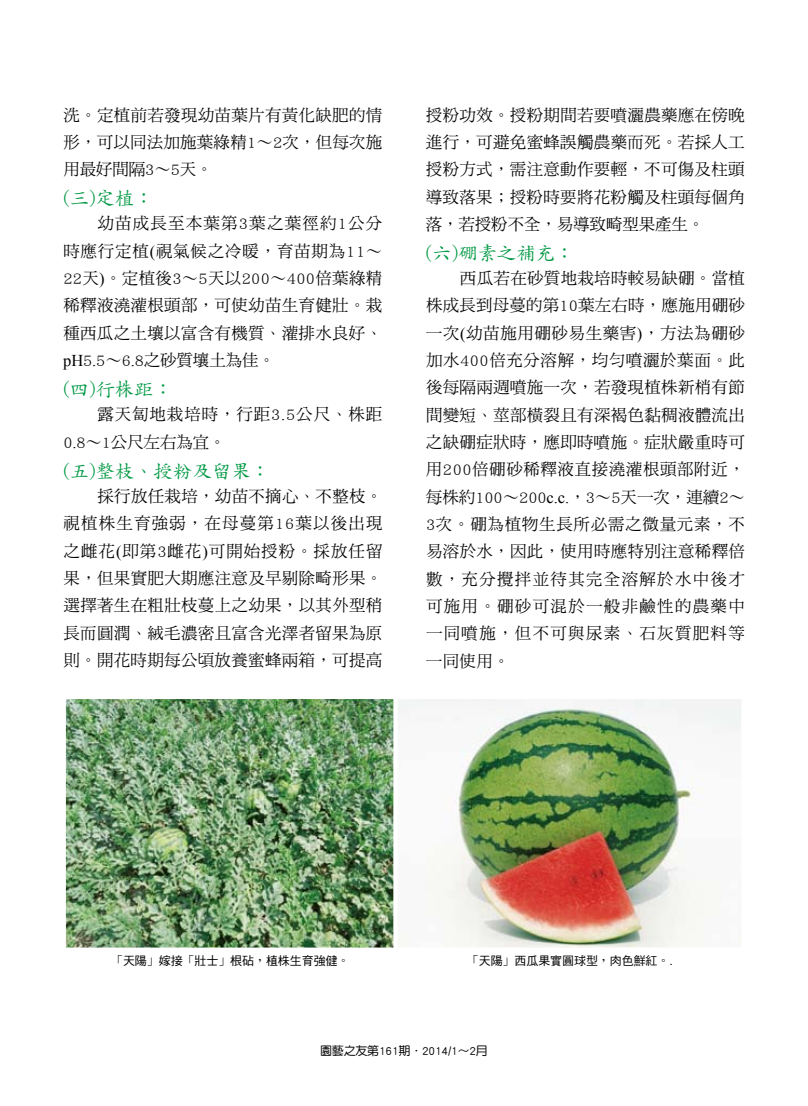
<style>
.page{position:relative;width:808px;height:1106px;background:#fff}
.page>*{position:absolute;margin:0;border:0;box-sizing:border-box;transform-origin:0 0}
.t1{font:19.5px "DF Kai Shu Std W5";letter-spacing:-.005em;color:#094}
.t2{font:16.5px/27.3px "DF Ming Std W5";letter-spacing:.02em;color:#000;text-align:justify}
.t3{font:16.5px/27.3px "DF Ming Std W5";letter-spacing:.055em;color:#000}
.t4{font:12px "DF Hei Std W5";letter-spacing:-.005em;color:#000}
.t5{font:12px "DF Yuan Std W5";letter-spacing:-.015em;color:#000}
.s1{font-family:"DF Ming Std W3"}
.s2{font-family:"Times New Roman"}
.s3{font-family:"Adobe Ming Std";font-weight:300}
.s4{font-family:"Arial"}
</style>
<div class="page">
<img style="left:67px;top:699px;width:326px;height:247px">
<div style="left:62px;top:694px;width:347px;height:257px;border:4px solid #fff"></div>
<img style="left:398px;top:699px;width:343px;height:247px">
<p class="t2" style="left:63px;top:101px;width:320px">洗<span class="s1">。</span>定植前若發現幼苗葉片有黃化缺肥的情形<span class="s1">，</span>可以同法加施葉綠精1<span class="s1">∼</span>2次<span class="s1">，</span>但每次施用最好間隔3<span class="s1">∼</span>5天<span class="s1">。</span></p>
<p class="t1" style="left:63px;top:187px;width:92px">(三)定植：</p>
<p class="t2" style="left:63px;top:210px;width:321px;text-indent:34px">幼苗成長至本葉第3葉之葉徑約1公分時應行定植<span class="s2">(</span>視氣候之冷暖<span class="s1">，</span>育苗期為11<span class="s1">∼ </span>22天<span class="s2">)</span><span class="s1">。</span>定植後3<span class="s1">∼</span>5天以200<span class="s1">∼</span>400倍葉綠精稀釋液澆灌根頭部<span class="s1">，</span>可使幼苗生育健壯<span class="s1">。</span>栽種西瓜之土壤以富含有機質<span class="s1">、</span>灌排水良好<span class="s1">、</span><span class="s2">pH</span>5<span class="s2">.</span>5<span class="s1">∼</span>6<span class="s2">.</span>8之砂質壤土為佳<span class="s1">。</span></p>
<p class="t1" style="left:63px;top:378px;width:111px">(四)行株距：</p>
<p class="t3" style="left:63px;top:400px;width:320px;text-indent:34px">露天匐地栽培時<span class="s1">，</span>行距3<span class="s2">.</span>5公尺<span class="s1">、</span>株距<br>0<span class="s2">.</span>8<span class="s1">∼</span>1公尺左右為宜<span class="s1">。</span></p>
<p class="t1" style="left:63px;top:460px;width:208px">(五)整枝、授粉及留果：</p>
<p class="t2" style="left:63px;top:482px;width:321px;text-indent:34px">採行放任栽培<span class="s1">，</span>幼苗不摘心<span class="s1">、</span>不整枝<span class="s1">。</span>視植株生育強弱<span class="s1">，</span>在母蔓第16葉以後出現之雌花<span class="s2">(</span>即第3雌花<span class="s2">)</span>可開始授粉<span class="s1">。</span>採放任留果<span class="s1">，</span>但果實肥大期應注意及早剔除畸形果<span class="s1">。</span>選擇著生在粗壯枝蔓上之幼果<span class="s1">，</span>以其外型稍長而圓潤<span class="s1">、</span>絨毛濃密且富含光澤者留果為原則<span class="s1">。</span>開花時期每公頃放養蜜蜂兩箱<span class="s1">，</span>可提高</p>
<p class="t2" style="left:426px;top:101px;width:321px">授粉功效<span class="s1">。</span>授粉期間若要噴灑農藥應在傍晚進行<span class="s1">，</span>可避免蜜蜂誤觸農藥而死<span class="s1">。</span>若採人工授粉方式<span class="s1">，</span>需注意動作要輕<span class="s1">，</span>不可傷及柱頭導致落果<span class="s1">；</span>授粉時要將花粉觸及柱頭每個角落<span class="s1">，</span>若授粉不全<span class="s1">，</span>易導致畸型果產生<span class="s1">。</span></p>
<p class="t1" style="left:426px;top:242px;width:150px">(六)硼素之補充：</p>
<p class="t2" style="left:426px;top:264px;width:321px;text-indent:34px">西瓜若在砂質地栽培時較易缺硼<span class="s1">。</span>當植株成長到母蔓的第10葉左右時<span class="s1">，</span>應施用硼砂一次<span class="s2">(</span>幼苗施用硼砂易生藥害<span class="s2">)</span><span class="s1">，</span>方法為硼砂加水400倍充分溶解<span class="s1">，</span>均勻噴灑於葉面<span class="s1">。</span>此後每隔兩週噴施一次<span class="s1">，</span>若發現植株新梢有節間變短<span class="s1">、</span>莖部橫裂且有深褐色黏稠液體流出之缺硼症狀時<span class="s1">，</span>應即時噴施<span class="s1">。</span>症狀嚴重時可用200倍硼砂稀釋液直接澆灌根頭部附近<span class="s1">，</span>每株約100<span class="s1">∼</span>200<span class="s2">c.c.</span><span class="s1">，</span>3<span class="s1">∼</span>5天一次<span class="s1">，</span>連續2<span class="s1">∼ </span>3次<span class="s1">。</span>硼為植物生長所必需之微量元素<span class="s1">，</span>不易溶於水<span class="s1">，</span>因此<span class="s1">，</span>使用時應特別注意稀釋倍數<span class="s1">，</span>充分攪拌並待其完全溶解於水中後才可施用<span class="s1">。</span>硼砂可混於一般非鹼性的農藥中一同噴施<span class="s1">，</span>但不可與尿素<span class="s1">、</span>石灰質肥料等一同使用<span class="s1">。</span></p>
<p class="t4" style="left:111px;top:954px;width:240px"><span class="s3">「</span>天陽<span class="s3">」</span>嫁接<span class="s3">「</span>壯士<span class="s3">」</span>根砧<span class="s3">，</span>植株生育強健<span class="s3">。</span></p>
<p class="t4" style="left:467px;top:954px;width:207px"><span class="s3">「</span>天陽<span class="s3">」</span>西瓜果實圓球型<span class="s3">，</span>肉色鮮紅<span class="s3">。</span><span class="s4">.</span></p>
<p class="t5" style="left:320px;top:1043px;width:169px">園藝之友第161期．2014/1～2月</p>
</div>
